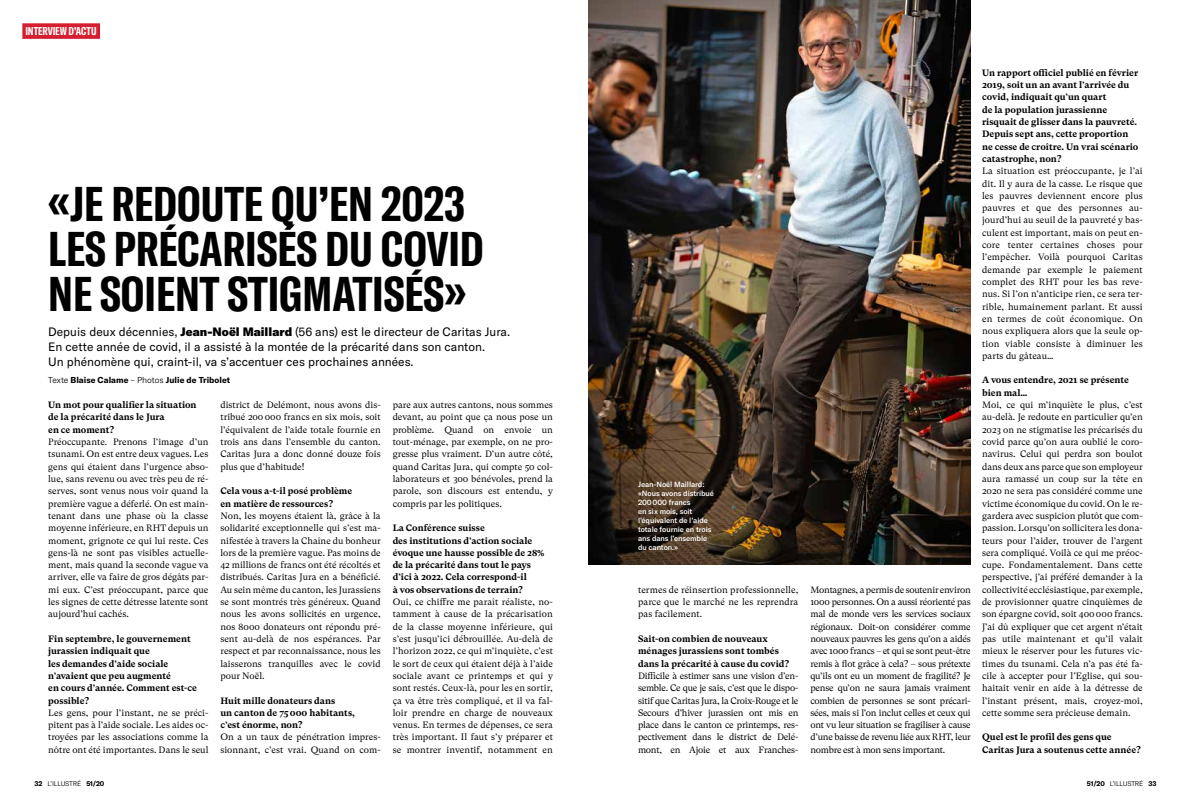
<style>
.page{position:relative;width:1191px;height:800px;background:#fff}
.page>*{position:absolute;margin:0;border:0;box-sizing:border-box;transform-origin:0 0}
.t1{font:700 extra-condensed 48px/45px "GT America";color:#000}
.t2{font:12px/15px "GT America";color:#000}
.t3{font:700 extra-condensed 11.2px "GT America";letter-spacing:-.005em;color:#fff}
.t4{font:9.2px/12.3px "GT Super Text";color:#000;text-align:justify}
.t5{font:700 9.2px/12.3px "GT Super Text";color:#000}
.t6{font:700 8.5px "GT America";color:#000}
.t7{font:500 7.5px/9px "GT America";letter-spacing:-.01em;color:#fff}
.t8{font:300 6.7px "GT America";letter-spacing:-.02em;color:#000}
.s1{font-weight:900}
.s2{font-weight:300}
.s3{font-weight:700}
</style>
<div class="page">
<img style="left:588px;top:0;width:382px;height:564px">
<div style="left:22px;top:23px;width:78px;height:16px;background:#d51e2f"></div>
<p class="t3" style="left:26px;top:24px;width:73px">INTERVIEW D’ACTU</p>
<h1 class="t1" style="left:48px;top:181px;width:437px">«JE REDOUTE QU’EN 2023<br>LES PRÉCARISÉS DU COVID<br>NE SOIENT STIGMATISÉS»</h1>
<h2 class="t2" style="left:48px;top:324px;width:463px">Depuis deux décennies, <span class="s1">Jean-Noël Maillard</span> (56 ans) est le directeur de Caritas Jura.<br>En cette année de covid, il a assisté à la montée de la précarité dans son canton.<br>Un phénomène qui, craint-il, va s’accentuer ces prochaines années.</h2>
<p class="t6" style="left:48px;top:375px;width:183px"><span class="s2">Texte</span> Blaise Calame <span class="s2">– Photos</span> Julie de Tribolet</p>
<p class="t5" style="left:48px;top:398px;width:150px">Un mot pour qualifier la situation de la précarité dans le Jura<br>en ce moment?</p>
<p class="t4" style="left:48px;top:435px;width:162px">Préoccupante. Prenons l’image d’un tsunami. On est entre deux vagues. Les gens qui étaient dans l’urgence abso&shy;lue, sans revenu ou avec très peu de ré&shy;serves, sont venus nous voir quand la première vague a déferlé. On est main&shy;tenant dans une phase où la classe moyenne inférieure, en RHT depuis un moment, grignote ce qui lui reste. Ces gens-là ne sont pas visibles actuelle&shy;ment, mais quand la seconde vague va arriver, elle va faire de gros dégâts par&shy;mi eux. C’est préoccupant, parce que les signes de cette détresse latente sont aujourd’hui cachés.</p>
<p class="t5" style="left:48px;top:632px;width:150px">Fin septembre, le gouvernement jurassien indiquait que<br>les demandes d’aide sociale n’avaient que peu augmenté<br>en cours d’année. Comment est-ce possible?</p>
<p class="t4" style="left:48px;top:706px;width:162px">Les gens, pour l’instant, ne se préci&shy;pitent pas à l’aide sociale. Les aides oc&shy;troyées par les associations comme la nôtre ont été importantes. Dans le seul</p>
<p class="t4" style="left:220px;top:398px;width:162px">district de Delémont, nous avons dis&shy;tribué 200 000 francs en six mois, soit l’équivalent de l’aide totale fournie en trois ans dans l’ensemble du canton.<br>Caritas Jura a donc donné douze fois plus que d’habitude!</p>
<p class="t5" style="left:220px;top:485px;width:133px">Cela vous a-t-il posé problème en matière de ressources?</p>
<p class="t4" style="left:220px;top:509px;width:162px">Non, les moyens étaient là, grâce à la solidarité exceptionnelle qui s’est ma&shy;nifestée à travers la Chaîne du bonheur lors de la première vague. Pas moins de 42 millions de francs ont été récoltés et distribués. Caritas Jura en a bénéficié.<br>Au sein même du canton, les Jurassiens se sont montrés très généreux. Quand nous les avons sollicités en urgence, nos 8000 donateurs ont répondu pré&shy;sent au-delà de nos espérances. Par respect et par reconnaissance, nous les laisserons tranquilles avec le covid pour Noël.</p>
<p class="t5" style="left:220px;top:694px;width:136px">Huit mille donateurs dans<br>un canton de 75 000 habitants, c’est énorme, non?</p>
<p class="t4" style="left:220px;top:731px;width:162px">On a un taux de pénétration impres&shy;sionnant, c’est vrai. Quand on com-</p>
<p class="t4" style="left:393px;top:398px;width:162px">pare aux autres cantons, nous sommes devant, au point que ça nous pose un problème. Quand on envoie un tout-ménage, par exemple, on ne pro&shy;gresse plus vraiment. D’un autre côté, quand Caritas Jura, qui compte 50 col&shy;laborateurs et 300 bénévoles, prend la parole, son discours est entendu, y compris par les politiques.</p>
<p class="t5" style="left:393px;top:521px;width:153px">La Conférence suisse<br>des institutions d’action sociale évoque une hausse possible de 28% de la précarité dans tout le pays d’ici à 2022. Cela correspond-il<br>à vos observations de terrain?</p>
<p class="t4" style="left:393px;top:595px;width:162px">Oui, ce chiffre me paraît réaliste, no&shy;tamment à cause de la précarisation de la classe moyenne inférieure, qui s’est jusqu’ici débrouillée. Au-delà de l’horizon 2022, ce qui m’inquiète, c’est le sort de ceux qui étaient déjà à l’aide sociale avant ce printemps et qui y sont restés. Ceux-là, pour les en sortir, ça va être très compliqué, et il va fal&shy;loir prendre en charge de nouveaux venus. En termes de dépenses, ce sera très important. Il faut s’y préparer et se montrer inventif, notamment en</p>
<p class="t7" style="left:638px;top:480px;width:77px">Jean-Noël Maillard: «Nous avons distribué<br>200 000 francs<br>en six mois, soit l’équivalent de l’aide totale fournie en trois ans dans l’ensemble du canton.»</p>
<p class="t4" style="left:638px;top:583px;width:162px">termes de réinsertion professionnelle, parce que le marché ne les reprendra pas facilement.</p>
<p class="t5" style="left:638px;top:632px;width:153px">Sait-on combien de nouveaux ménages jurassiens sont tombés dans la précarité à cause du covid?</p>
<p class="t4" style="left:638px;top:669px;width:162px">Difficile à estimer sans une vision d’en&shy;semble. Ce que je sais, c’est que le dispo&shy;sitif que Caritas Jura, la Croix-Rouge et le Secours d’hiver jurassien ont mis en place dans le canton ce printemps, res&shy;pectivement dans le district de Delé&shy;mont, en Ajoie et aux Franches-</p>
<p class="t4" style="left:810px;top:583px;width:162px">Montagnes, a permis de soutenir environ 1000 personnes. On a aussi réorienté pas mal de monde vers les services sociaux régionaux. Doit-on considérer comme nouveaux pauvres les gens qu’on a aidés avec 1000 francs – et qui se sont peut-être remis à flot grâce à cela? – sous prétexte qu’ils ont eu un moment de fragilité? Je pense qu’on ne saura jamais vraiment combien de personnes se sont précari&shy;sées, mais si l’on inclut celles et ceux qui ont vu leur situation se fragiliser à cause d’une baisse de revenu liée aux RHT, leur nombre est à mon sens important.</p>
<p class="t5" style="left:982px;top:66px;width:158px">Un rapport officiel publié en février<br>2019, soit un an avant l’arrivée du covid, indiquait qu’un quart<br>de la population jurassienne risquait de glisser dans la pauvreté.<br>Depuis sept ans, cette proportion ne cesse de croître. Un vrai scénario catastrophe, non?</p>
<p class="t4" style="left:982px;top:165px;width:162px">La situation est préoccupante, je l’ai dit. Il y aura de la casse. Le risque que les pauvres deviennent encore plus pauvres et que des personnes au&shy;jourd’hui au seuil de la pauvreté y bas&shy;culent est important, mais on peut en&shy;core tenter certaines choses pour l’empêcher. Voilà pourquoi Caritas demande par exemple le paiement complet des RHT pour les bas reve&shy;nus. Si l’on n’anticipe rien, ce sera ter&shy;rible, humainement parlant. Et aussi en termes de coût économique. On nous expliquera alors que la seule op&shy;tion viable consiste à diminuer les parts du gâteau…</p>
<p class="t5" style="left:982px;top:374px;width:148px">A vous entendre, 2021 se présente bien mal…</p>
<p class="t4" style="left:982px;top:398px;width:162px">Moi, ce qui m’inquiète le plus, c’est au-delà. Je redoute en particulier qu’en 2023 on ne stigmatise les précarisés du covid parce qu’on aura oublié le coro&shy;navirus. Celui qui perdra son boulot dans deux ans parce que son employeur aura ramassé un coup sur la tête en 2020 ne sera pas considéré comme une victime économique du covid. On le re&shy;gardera avec suspicion plutôt que com&shy;passion. Lorsqu’on sollicitera les dona&shy;teurs pour l’aider, trouver de l’argent sera compliqué. Voilà ce qui me préoc&shy;cupe. Fondamentalement. Dans cette perspective, j’ai préféré demander à la collectivité ecclésiastique, par exemple, de provisionner quatre cinquièmes de son épargne covid, soit 400 000 francs.<br>J’ai dû expliquer que cet argent n’était pas utile maintenant et qu’il valait mieux le réserver pour les futures vic&shy;times du tsunami. Cela n’a pas été fa&shy;cile à accepter pour l’Eglise, qui sou&shy;haitait venir en aide à la détresse de l’instant présent, mais, croyez-moi, cette somme sera précieuse demain.</p>
<p class="t5" style="left:982px;top:731px;width:160px">Quel est le profil des gens que<br>Caritas Jura a soutenus cette année?</p>
<p class="t8" style="left:35px;top:779px;width:71px"><span class="s3">32</span> L’ILLUSTRÉ <span class="s3">51/20</span></p>
<p class="t8" style="left:1087px;top:779px;width:71px"><span class="s3">51/20</span> L’ILLUSTRÉ <span class="s3">33</span></p>
</div>
